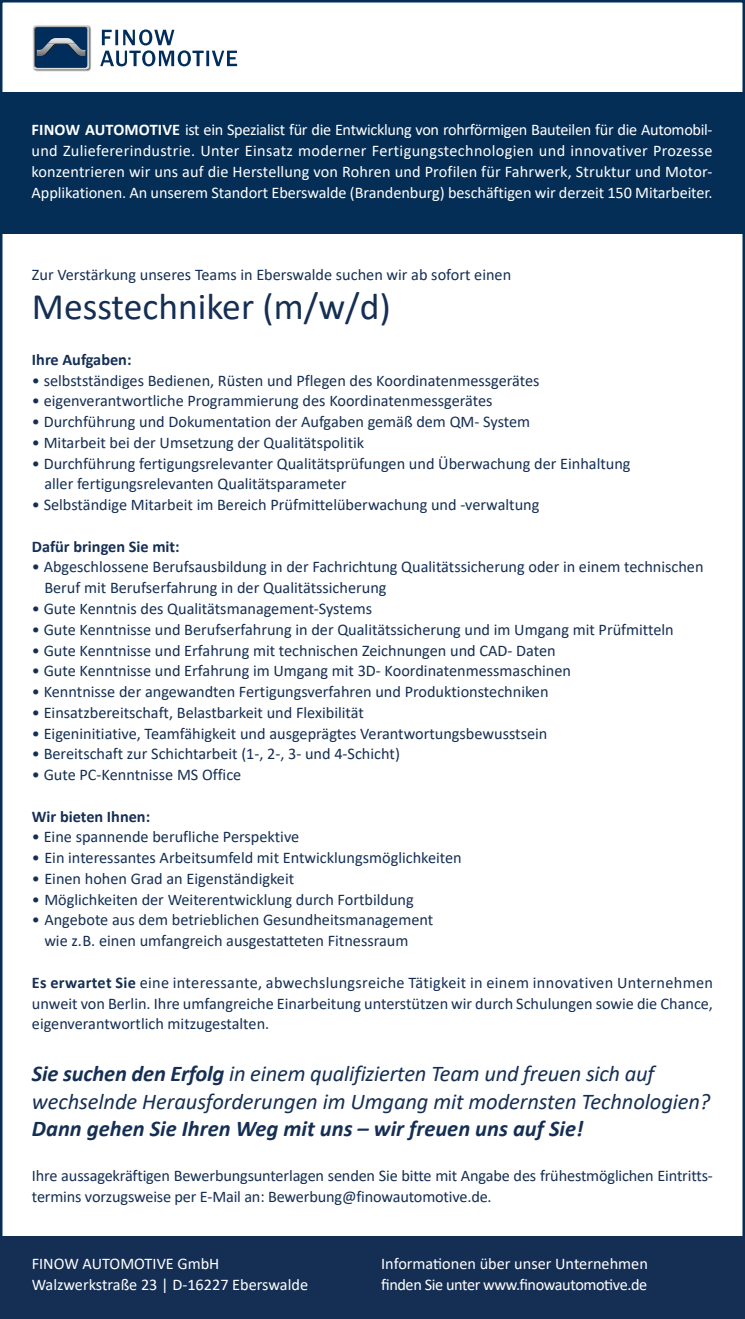
<style>
.page{position:relative;width:745px;height:1319px;background:#fff}
.page>*{position:absolute;margin:0;border:0;box-sizing:border-box;transform-origin:0 0}
.t1{font:37.5px "Calibri";color:#152f54}
.t2{font:italic 22.5px/27.5px "Calibri";letter-spacing:-.005em;color:#152f54}
.t3{font:italic 700 22.5px "Calibri";color:#152f54}
.t4{font:16.25px/20.8px "Calibri";color:#152f54}
.t5{font:16.25px/21px "Calibri";letter-spacing:-.005em;color:#fff}
.t6{font:700 16.25px "Calibri";color:#152f54}
.s1{font-weight:700}
</style>
<div class="page">
<img style="left:32px;top:25px;width:59px;height:47px">
<img style="left:33px;top:25px;width:56px;height:1px">
<img style="left:33px;top:26px;width:56px;height:44px">
<img style="left:35px;top:27px;width:55px;height:41px">
<img style="left:48px;top:38px;width:27px;height:5px">
<img style="left:37px;top:43px;width:49px;height:13px">
<svg style="left:100px;top:29px;width:138px;height:37px"></svg>
<div style="left:0;top:1236px;width:744px;height:82px;background:#152f54"></div>
<div style="left:0;top:92px;width:744px;height:142px;background:#042e55"></div>
<p class="t5" style="left:32px;top:119px;width:682px;text-align:justify"><span class="s1">FINOW AUTOMOTIVE</span> ist ein Spezialist für die Entwicklung von rohrförmigen Bauteilen für die Automobil&shy;und Zuliefererindustrie. Unter Einsatz moderner Fertigungstechnologien und innovativer Prozesse konzentrieren wir uns auf die Herstellung von Rohren und Profilen für Fahrwerk, Struktur und Motor-Applikationen. An unserem Standort Eberswalde (Brandenburg) beschäftigen wir derzeit 150 Mitarbeiter.</p>
<p class="t4" style="left:32px;top:264px;width:480px">Zur Verstärkung unseres Teams in Eberswalde suchen wir ab sofort einen</p>
<h1 class="t1" style="left:32px;top:281px;width:360px">Messtechniker (m/w/d)</h1>
<p class="t6" style="left:32px;top:348px;width:101px">Ihre Aufgaben:</p>
<p class="t4" style="left:32px;top:369px;width:509px">• selbstständiges Bedienen, Rüsten und Pflegen des Koordinatenmessgerätes</p>
<p class="t4" style="left:32px;top:390px;width:462px">• eigenverantwortliche Programmierung des Koordinatenmessgerätes</p>
<p class="t4" style="left:32px;top:411px;width:499px">• Durchführung und Dokumentation der Aufgaben gemäß dem QM- System</p>
<p class="t4" style="left:32px;top:431px;width:333px">• Mitarbeit bei der Umsetzung der Qualitätspolitik</p>
<p class="t4" style="left:44px;top:452px;width:587px;text-indent:-12px">• Durchführung fertigungsrelevanter Qualitätsprüfungen und Überwachung der Einhaltung aller fertigungsrelevanten Qualitätsparameter</p>
<p class="t4" style="left:32px;top:494px;width:508px">• Selbständige Mitarbeit im Bereich Prüfmittelüberwachung und -verwaltung</p>
<p class="t6" style="left:32px;top:534px;width:149px">Dafür bringen Sie mit:</p>
<p class="t4" style="left:44px;top:556px;width:660px;text-indent:-12px">• Abgeschlossene Berufsausbildung in der Fachrichtung Qualitätssicherung oder in einem technischen<br>Beruf mit Berufserfahrung in der Qualitätssicherung</p>
<p class="t4" style="left:32px;top:597px;width:341px">• Gute Kenntnis des Qualitätsmanagement-Systems</p>
<p class="t4" style="left:32px;top:618px;width:643px">• Gute Kenntnisse und Berufserfahrung in der Qualitätssicherung und im Umgang mit Prüfmitteln</p>
<p class="t4" style="left:32px;top:639px;width:525px">• Gute Kenntnisse und Erfahrung mit technischen Zeichnungen und CAD- Daten</p>
<p class="t4" style="left:32px;top:660px;width:540px">• Gute Kenntnisse und Erfahrung im Umgang mit 3D- Koordinatenmessmaschinen</p>
<p class="t4" style="left:32px;top:680px;width:518px">• Kenntnisse der angewandten Fertigungsverfahren und Produktionstechniken</p>
<p class="t4" style="left:32px;top:701px;width:333px">• Einsatzbereitschaft, Belastbarkeit und Flexibilität</p>
<p class="t4" style="left:32px;top:722px;width:516px">• Eigeninitiative, Teamfähigkeit und ausgeprägtes Verantwortungsbewusstsein</p>
<p class="t4" style="left:32px;top:743px;width:369px">• Bereitschaft zur Schichtarbeit (1-, 2-, 3- und 4-Schicht)</p>
<p class="t4" style="left:32px;top:763px;width:211px">• Gute PC-Kenntnisse MS Office</p>
<p class="t6" style="left:32px;top:804px;width:120px">Wir bieten Ihnen:</p>
<p class="t4" style="left:32px;top:826px;width:269px">• Eine spannende berufliche Perspektive</p>
<p class="t4" style="left:32px;top:846px;width:431px">• Ein interessantes Arbeitsumfeld mit Entwicklungsmöglichkeiten</p>
<p class="t4" style="left:32px;top:867px;width:264px">• Einen hohen Grad an Eigenständigkeit</p>
<p class="t4" style="left:32px;top:888px;width:383px">• Möglichkeiten der Weiterentwicklung durch Fortbildung</p>
<p class="t4" style="left:44px;top:909px;width:390px;text-indent:-12px">• Angebote aus dem betrieblichen Gesundheitsmanagement wie z.B. einen umfangreich ausgestatteten Fitnessraum</p>
<p class="t4" style="left:32px;top:971px;width:682px;text-align:justify"><span class="s1">Es erwartet Sie</span> eine interessante, abwechslungsreiche Tätigkeit in einem innovativen Unternehmen unweit von Berlin. Ihre umfangreiche Einarbeitung unterstützen wir durch Schulungen sowie die Chance, eigenverantwortlich mitzugestalten.</p>
<h2 class="t2" style="left:32px;top:1058px;width:679px"><span class="s1">Sie suchen den Erfolg</span> in einem qualifizierten Team und freuen sich auf wechselnde Herausforderungen im Umgang mit modernsten Technologien?</h2>
<h2 class="t3" style="left:32px;top:1112px;width:552px">Dann gehen Sie Ihren Weg mit uns – wir freuen uns auf Sie!</h2>
<p class="t4" style="left:32px;top:1165px;width:682px">Ihre aussagekräftigen Bewerbungsunterlagen senden Sie bitte mit Angabe des frühestmöglichen Eintritts&shy;termins vorzugsweise per E-Mail an: Bewerbung@finowautomotive.de.</p>
<p class="t5" style="left:32px;top:1252px;width:278px">FINOW AUTOMOTIVE GmbH<br>Walzwerkstraße 23 | D-16227 Eberswalde</p>
<p class="t5" style="left:381px;top:1252px;width:268px">Informationen über unser Unternehmen finden Sie unter www.finowautomotive.de</p>
</div>
